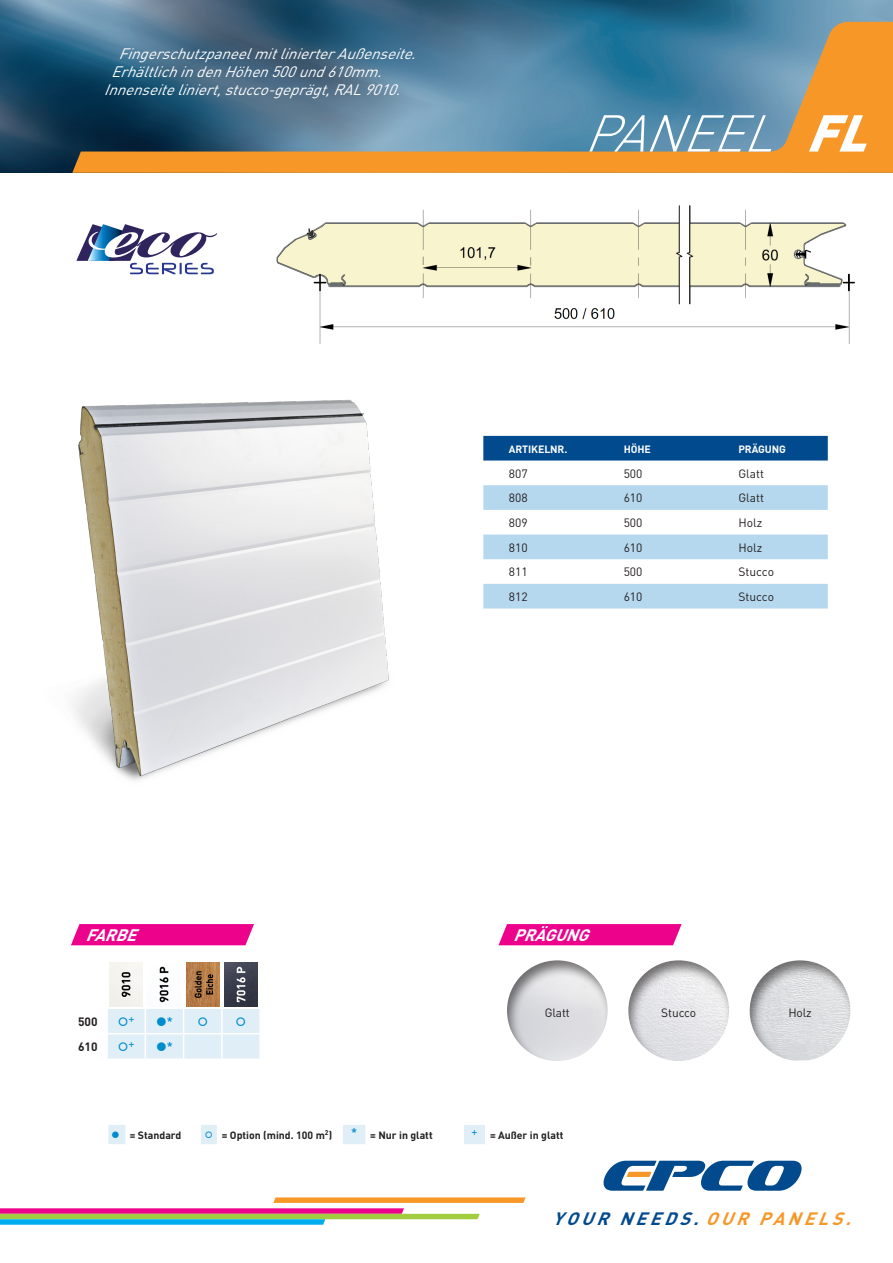
<style>
.page{position:relative;width:893px;height:1263px;background:#fff}
.page>*{position:absolute;margin:0;border:0;box-sizing:border-box;transform-origin:0 0}
.t1{font:italic 300 51px "DIN";color:#fff}
.t2{font:italic 700 17.7px "DIN";color:#004a8d}
.t3{font:italic 700 16.5px "DIN";color:#fff}
.texte_bandeau_haut{font:italic 15px "DIN";color:#fff}
.t4{font:12px "DIN";color:#231f20}
.t5{font:700 12px "DIN";letter-spacing:-.01em;color:#231f20}
.t6{font:700 10.5px "DIN";color:#231f20}
.t7{font:700 10.5px "DIN";letter-spacing:-.01em;color:#fff}
.s1{font-weight:900}
.s2{color:#f79727}
</style>
<div class="page">
<img style="left:0;top:0;width:893px;height:173px">
<svg style="left:0;top:1197px;width:526px;height:28px"></svg>
<svg style="left:604px;top:1161px;width:197px;height:30px"></svg>
<svg style="left:72px;top:22px;width:821px;height:151px;background:#707f7c"></svg>
<img style="left:276px;top:205px;width:579px;height:139px">
<img style="left:73px;top:399px;width:316px;height:382px">
<svg style="left:77px;top:224px;width:140px;height:50px"></svg>
<svg style="left:498px;top:924px;width:184px;height:21px;background:#ed0f92"></svg>
<div style="left:505px;top:958px;width:104px;height:104px;background:#231f20;opacity:.6"></div>
<div style="left:626px;top:958px;width:104px;height:104px;background:#231f20;opacity:.6"></div>
<div style="left:748px;top:958px;width:103px;height:104px;background:#231f20;opacity:.6"></div>
<div style="left:483px;top:436px;width:345px;height:24px;background:#004a8d"></div>
<svg style="left:483px;top:485px;width:345px;height:123px"></svg>
<svg style="left:71px;top:924px;width:183px;height:21px;background:#ed0e91"></svg>
<svg style="left:108px;top:962px;width:152px;height:97px"></svg>
<svg style="left:108px;top:1125px;width:377px;height:19px"></svg>
<p class="texte_bandeau_haut" style="left:118px;top:44px;width:306px">FingerschutzpaneelmitlinierterAußenseite.</p>
<p class="texte_bandeau_haut" style="left:111px;top:62px;width:279px">ErhältlichindenHöhen500und610mm.</p>
<p class="texte_bandeau_haut" style="left:104px;top:80px;width:305px">Innenseiteliniert,stucco-geprägt,RAL9010.</p>
<p class="t1" style="left:584px;top:102px;width:308px">PANEEL <span class="s1">FL</span></p>
<p class="t7" style="left:509px;top:442px;width:60px">ARTIKELNR.</p>
<p class="t7" style="left:624px;top:442px;width:29px">HÖHE</p>
<p class="t7" style="left:738px;top:442px;width:49px">PRÄGUNG</p>
<p class="t4" style="left:509px;top:466px;width:20px">807</p>
<p class="t4" style="left:624px;top:466px;width:20px">500</p>
<p class="t4" style="left:738px;top:466px;width:27px">Glatt</p>
<p class="t4" style="left:509px;top:491px;width:20px">808</p>
<p class="t4" style="left:624px;top:491px;width:20px">610</p>
<p class="t4" style="left:738px;top:491px;width:27px">Glatt</p>
<p class="t4" style="left:509px;top:515px;width:20px">809</p>
<p class="t4" style="left:624px;top:515px;width:20px">500</p>
<p class="t4" style="left:738px;top:515px;width:25px">Holz</p>
<p class="t4" style="left:509px;top:540px;width:20px">810</p>
<p class="t4" style="left:624px;top:540px;width:20px">610</p>
<p class="t4" style="left:738px;top:540px;width:25px">Holz</p>
<p class="t4" style="left:509px;top:565px;width:20px">811</p>
<p class="t4" style="left:624px;top:565px;width:20px">500</p>
<p class="t4" style="left:738px;top:565px;width:37px">Stucco</p>
<p class="t4" style="left:509px;top:589px;width:20px">812</p>
<p class="t4" style="left:624px;top:589px;width:20px">610</p>
<p class="t4" style="left:738px;top:589px;width:37px">Stucco</p>
<p class="t3" style="left:86px;top:924px;width:60px">FARBE</p>
<p class="t5" style="left:78px;top:1014px;width:21px">500</p>
<p class="t5" style="left:78px;top:1039px;width:21px">610</p>
<p class="t3" style="left:513px;top:924px;width:84px">PRÄGUNG</p>
<p class="t4" style="left:545px;top:1005px;width:27px">Glatt</p>
<p class="t4" style="left:661px;top:1005px;width:36px">Stucco</p>
<p class="t4" style="left:788px;top:1005px;width:25px">Holz</p>
<p class="t6" style="left:130px;top:1128px;width:53px">= Standard</p>
<p class="t6" style="left:222px;top:1128px;width:112px">= Option (mind. 100 m<sup>2</sup>)</p>
<p class="t6" style="left:370px;top:1128px;width:64px">= Nur in glatt</p>
<p class="t6" style="left:490px;top:1128px;width:75px">= Außer in glatt</p>
<p class="t2" style="left:552px;top:1207px;width:308px">YOUR NEEDS. <span class="s2">OUR PANELS.</span></p>
</div>
